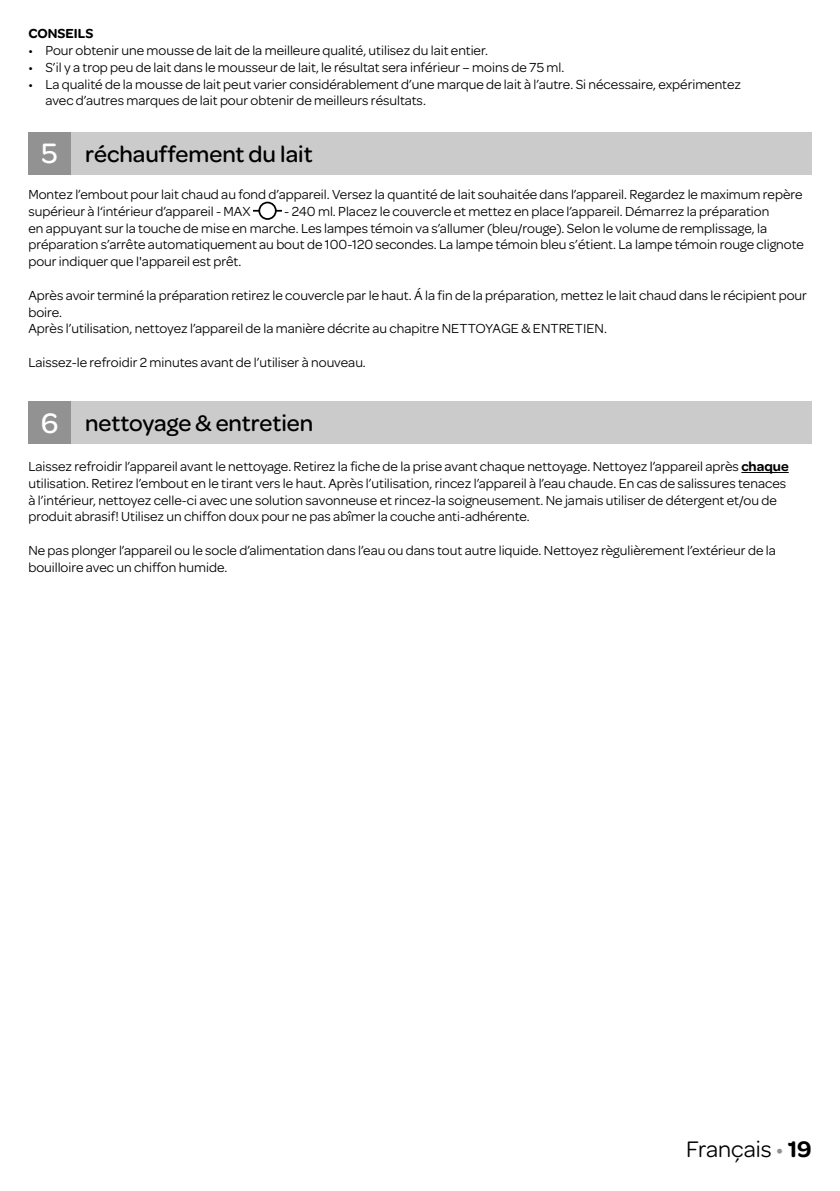
<style>
.page{position:relative;width:840px;height:1191px;background:#fff}
.page>*{position:absolute;margin:0;border:0;box-sizing:border-box;transform-origin:0 0}
.t1{font:500 24px "Omnes";color:#000}
.t2{font:24px "Omnes";color:#000}
.t3{font:14px/16.8px "Omnes";color:#000}
.t4{font:600 14px "Omnes";color:#000}
.s1{font-size:30px;color:#fff}
.s2{font-weight:600}
.s3{color:#929292}
</style>
<div class="page">
<div style="left:57px;top:402px;width:754px;height:42px;background:#cbcbcb"></div>
<div style="left:28px;top:402px;width:43px;height:42px;background:#929292"></div>
<hr style="left:741px;top:472px;width:47px;height:1px;background:#000">
<div style="left:57px;top:132px;width:754px;height:43px;background:#cbcbcb"></div>
<div style="left:28px;top:132px;width:43px;height:43px;background:#929292"></div>
<hr style="left:253px;top:210px;width:29px;height:2px;background:#000">
<div style="left:259px;top:202px;width:16px;height:17px;background:#fff;border-radius:50%"></div>
<div style="left:258px;top:202px;width:18px;height:18px;border:2px solid #000;border-radius:50%"></div>
<p class="t4" style="left:28px;top:23px;width:66px">CONSEILS</p>
<p class="t3" style="left:28px;top:41px;width:461px">• Pour obtenir une mousse de lait de la meilleure qualité, utilisez du lait entier.</p>
<p class="t3" style="left:28px;top:58px;width:537px">• S’il y a trop peu de lait dans le mousseur de lait, le résultat sera inférieur – moins de 75 ml.</p>
<p class="t3" style="left:45px;top:75px;width:696px;text-indent:-17px">• La qualité de la mousse de lait peut varier considérablement d’une marque de lait à l’autre. Si nécessaire, expérimentez avec d’autres marques de lait pour obtenir de meilleurs résultats.</p>
<h1 class="t1" style="left:42px;top:137px;width:272px"><span class="s1">5</span> réchauffement du lait</h1>
<p class="t3" style="left:28px;top:185px;width:775px">Montez l’embout pour lait chaud au fond d’appareil. Versez la quantité de lait souhaitée dans l’appareil. Regardez le maximum repère supérieur à l‘intérieur d’appareil - MAX</p>
<p class="t3" style="left:28px;top:202px;width:776px;text-indent:256px">- 240 ml. Placez le couvercle et mettez en place l’appareil. Démarrez la préparation<br>en appuyant sur la touche de mise en marche. Les lampes témoin va s’allumer (bleu/rouge). Selon le volume de remplissage, la préparation s’arrête automatiquement au bout de 100-120 secondes. La lampe témoin bleu s’étient. La lampe témoin rouge clignote pour indiquer que l'appareil est prêt.</p>
<p class="t3" style="left:28px;top:286px;width:779px">Après avoir terminé la préparation retirez le couvercle par le haut. Á la fin de la préparation, mettez le lait chaud dans le récipient pour boire.<br>Après l’utilisation, nettoyez l’appareil de la manière décrite au chapitre NETTOYAGE &amp; ENTRETIEN.</p>
<p class="t3" style="left:28px;top:353px;width:339px">Laissez-le refroidir 2 minutes avant de l’utiliser à nouveau.</p>
<h1 class="t1" style="left:41px;top:407px;width:274px"><span class="s1">6</span> nettoyage &amp; entretien</h1>
<p class="t3" style="left:28px;top:457px;width:761px">Laissez refroidir l’appareil avant le nettoyage. Retirez la fiche de la prise avant chaque nettoyage. Nettoyez l’appareil après <span class="s2">chaque </span>utilisation. Retirez l’embout en le tirant vers le haut. Après l’utilisation, rincez l’appareil à l’eau chaude. En cas de salissures tenaces à l’intérieur, nettoyez celle-ci avec une solution savonneuse et rincez-la soigneusement. Ne jamais utiliser de détergent et/ou de produit abrasif! Utilisez un chiffon doux pour ne pas abîmer la couche anti-adhérente.</p>
<p class="t3" style="left:28px;top:541px;width:748px">Ne pas plonger l’appareil ou le socle d’alimentation dans l’eau ou dans tout autre liquide. Nettoyez règulièrement l’extérieur de la bouilloire avec un chiffon humide.</p>
<h1 class="t2" style="left:685px;top:1132px;width:127px">Français <span class="s3">•</span> <span class="s2">19</span></h1>
</div>
